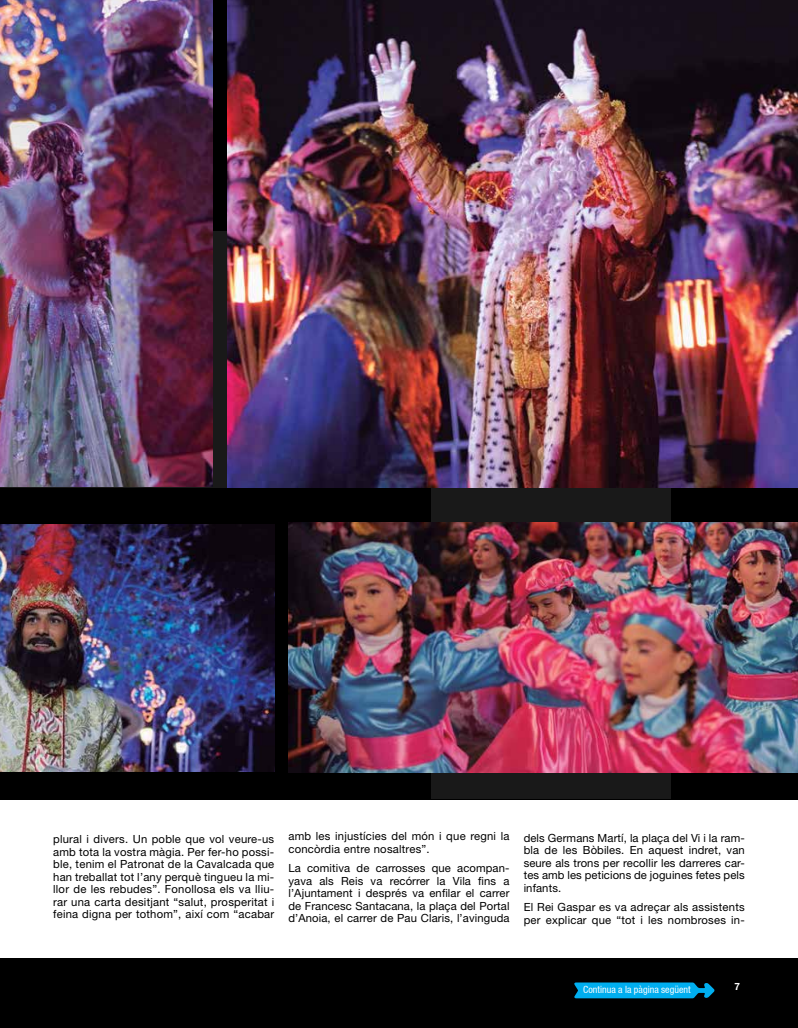
<style>
.page{position:relative;width:798px;height:1028px;background:#fff}
.page>*{position:absolute;margin:0;border:0;box-sizing:border-box;transform-origin:0 0}
.t1{font:11.25px/12.5px "Helvetica Neue";letter-spacing:.02em;color:#000;text-align:justify}
.t2{font:condensed 10px "Helvetica 57";color:#fff}
.t3{font:700 10px "Helvetica 75";color:#fff}
</style>
<div class="page">
<div style="left:0;top:0;width:797px;height:1028px;background:#000"></div>
<div style="left:0;top:800px;width:797px;height:157px;background:#fff"></div>
<svg style="left:574px;top:982px;width:140px;height:16px"></svg>
<div style="left:431px;top:0;width:239px;height:799px;background:#191919"></div>
<img style="left:288px;top:523px;width:509px;height:249px">
<img style="left:0;top:524px;width:274px;height:247px">
<img style="left:228px;top:0;width:569px;height:487px">
<img style="left:0;top:0;width:213px;height:486px">
<p class="t1" style="left:53px;top:833px;width:222px">plural i divers. Un poble que vol veure-us amb tota la vostra màgia. Per fer-ho possi&shy;ble, tenim el Patronat de la Cavalcada que han treballat tot l’any perquè tingueu la mi&shy;llor de les rebudes”. Fonollosa els va lliu&shy;rar una carta desitjant “salut, prosperitat i feina digna per tothom”, així com “acabar</p>
<p class="t1" style="left:288px;top:829px;width:222px">amb les injustícies del món i que regni la concòrdia entre nosaltres”.</p>
<p class="t1" style="left:288px;top:861px;width:222px">La comitiva de carrosses que acompan&shy;yava als Reis va recórrer la Vila fins a l’Ajuntament i després va enfilar el carrer de Francesc Santacana, la plaça del Portal d’Anoia, el carrer de Pau Claris, l’avinguda</p>
<p class="t1" style="left:523px;top:831px;width:222px">dels Germans Martí, la plaça del Vi i la ram&shy;bla de les Bòbiles. En aquest indret, van seure als trons per recollir les darreres car&shy;tes amb les peticions de joguines fetes pels infants.</p>
<p class="t1" style="left:523px;top:901px;width:222px">El Rei Gaspar es va adreçar als assistents per explicar que “tot i les nombroses in-</p>
<p class="t2" style="left:583px;top:983px;width:109px">Continua a la pàgina següent</p>
<p class="t3" style="left:734px;top:980px;width:7px">7</p>
</div>
